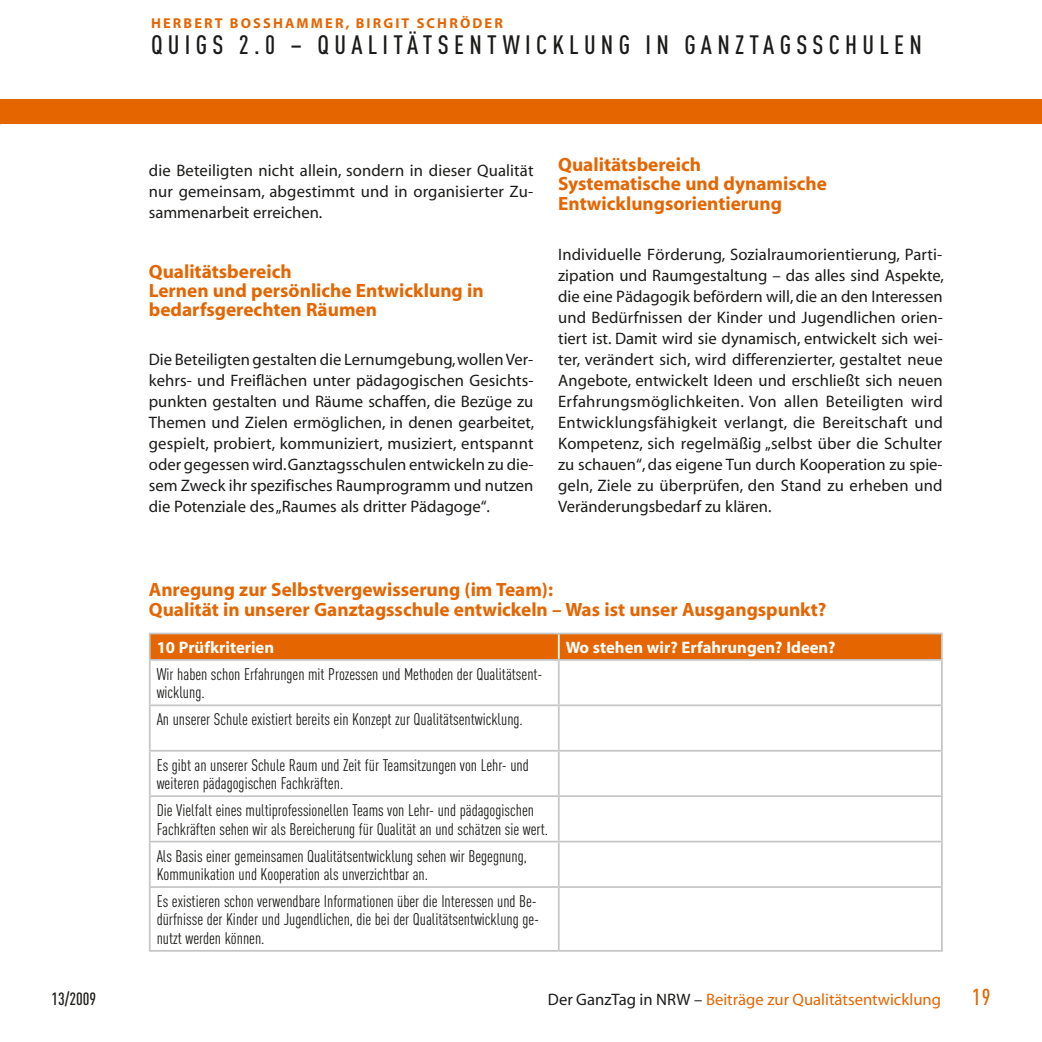
<style>
.page{position:relative;width:1042px;height:1042px;background:#fff}
.page>*{position:absolute;margin:0;border:0;box-sizing:border-box;transform-origin:0 0}
.t1{font:500 26.25px "DIN Cond";letter-spacing:.2em;color:#1a1a18}
.t2{font:500 22.75px "DIN Cond";color:#e56501}
.t3{font:700 19.25px/19.2px "Myriad";color:#e56501}
.t4{font:500 17.5px "DIN Cond";color:#1a1a18}
.t5{font:16.62px/21px "Myriad";color:#1a1a18;text-align:justify}
.t6{font:16.62px/18.4px "DIN Cond";color:#1a1a18}
.t7{font:16.62px "Myriad";color:#e56501}
.t8{font:700 16.62px "Myriad";color:#fff}
.t9{font:700 14.35px "Myriad";letter-spacing:.15em;color:#e56501}
.s1{color:#1a1a18}
</style>
<div class="page">
<div style="left:0;top:99px;width:1042px;height:25px;background:#e56501"></div>
<hr style="left:149px;top:661px;width:2px;height:43px;background:#c5c6c6">
<hr style="left:558px;top:661px;width:1px;height:43px;background:#c5c6c6">
<hr style="left:941px;top:661px;width:2px;height:43px;background:#c5c6c6">
<hr style="left:149px;top:704px;width:410px;height:2px;background:#c5c6c6">
<hr style="left:149px;top:706px;width:2px;height:44px;background:#c5c6c6">
<hr style="left:559px;top:704px;width:384px;height:2px;background:#c5c6c6">
<hr style="left:558px;top:706px;width:1px;height:44px;background:#c5c6c6">
<hr style="left:941px;top:706px;width:2px;height:44px;background:#c5c6c6">
<hr style="left:149px;top:750px;width:410px;height:1px;background:#c5c6c6">
<hr style="left:149px;top:751px;width:2px;height:44px;background:#c5c6c6">
<hr style="left:559px;top:750px;width:384px;height:1px;background:#c5c6c6">
<hr style="left:558px;top:751px;width:1px;height:44px;background:#c5c6c6">
<hr style="left:941px;top:751px;width:2px;height:44px;background:#c5c6c6">
<hr style="left:149px;top:795px;width:410px;height:2px;background:#c5c6c6">
<hr style="left:149px;top:797px;width:2px;height:44px;background:#c5c6c6">
<hr style="left:559px;top:795px;width:384px;height:2px;background:#c5c6c6">
<hr style="left:558px;top:797px;width:1px;height:44px;background:#c5c6c6">
<hr style="left:941px;top:797px;width:2px;height:44px;background:#c5c6c6">
<hr style="left:149px;top:841px;width:410px;height:1px;background:#c5c6c6">
<hr style="left:149px;top:842px;width:2px;height:44px;background:#c5c6c6">
<hr style="left:559px;top:841px;width:384px;height:1px;background:#c5c6c6">
<hr style="left:558px;top:842px;width:1px;height:44px;background:#c5c6c6">
<hr style="left:941px;top:842px;width:2px;height:44px;background:#c5c6c6">
<hr style="left:149px;top:886px;width:410px;height:2px;background:#c5c6c6">
<hr style="left:149px;top:888px;width:2px;height:62px;background:#c5c6c6">
<hr style="left:559px;top:886px;width:384px;height:2px;background:#c5c6c6">
<hr style="left:558px;top:888px;width:1px;height:62px;background:#c5c6c6">
<hr style="left:941px;top:888px;width:2px;height:62px;background:#c5c6c6">
<hr style="left:149px;top:950px;width:410px;height:1px;background:#c5c6c6">
<hr style="left:559px;top:950px;width:384px;height:1px;background:#c5c6c6">
<hr style="left:149px;top:632px;width:410px;height:2px;background:#c5c6c6">
<hr style="left:149px;top:634px;width:2px;height:25px;background:#c5c6c6">
<hr style="left:559px;top:632px;width:384px;height:2px;background:#c5c6c6">
<hr style="left:941px;top:634px;width:2px;height:25px;background:#c5c6c6">
<hr style="left:149px;top:659px;width:410px;height:2px;background:#c5c6c6">
<hr style="left:559px;top:659px;width:384px;height:2px;background:#c5c6c6">
<svg style="left:150px;top:633px;width:792px;height:27px;background:#e26e13"></svg>
<p class="t9" style="left:151px;top:16px;width:215px">HERBERT BOSSHAMMER, birgit</p>
<p class="t9" style="left:417px;top:16px;width:67px">schr öder</p>
<h1 class="t1" style="left:151px;top:29px;width:772px">QUIGS 2.0 – QUALITÄTSENTWICKLUNG IN GANZTAGSSCHULEN</h1>
<p class="t5" style="left:149px;top:161px;width:386px">die Beteiligten nicht allein, sondern in dieser Qualität nur gemeinsam, abgestimmt und in organisierter Zu&shy;sammenarbeit erreichen.</p>
<p class="t3" style="left:149px;top:262px;width:336px">Qualitätsbereich<br>Lernen und persönliche Entwicklung in bedarfsgerechten Räumen</p>
<p class="t5" style="left:149px;top:350px;width:387px">Die Beteiligten gestalten die Lernumgebung, wollen Ver&shy;kehrs- und Freiflächen unter pädagogischen Gesichts&shy;punkten gestalten und Räume schaffen, die Bezüge zu Themen und Zielen ermöglichen, in denen gearbeitet, gespielt, probiert, kommuniziert, musiziert, entspannt oder gegessen wird. Ganztagsschulen entwickeln zu die&shy;sem Zweck ihr spezifisches Raumprogramm und nutzen die Potenziale des „Raumes als dritter Pädagoge“.</p>
<p class="t3" style="left:558px;top:156px;width:270px">Qualitätsbereich<br>Systematische und dynamische<br>Entwicklungsorientierung</p>
<p class="t5" style="left:558px;top:245px;width:387px">Individuelle Förderung, Sozialraumorientierung, Parti&shy;zipation und Raumgestaltung – das alles sind Aspekte, die eine Pädagogik befördern will, die an den Interessen und Bedürfnissen der Kinder und Jugendlichen orien&shy;tiert ist. Damit wird sie dynamisch, entwickelt sich wei&shy;ter, verändert sich, wird differenzierter, gestaltet neue Angebote, entwickelt Ideen und erschließt sich neuen Erfahrungsmöglichkeiten. Von allen Beteiligten wird Entwicklungsfähigkeit verlangt, die Bereitschaft und Kompetenz, sich regelmäßig „selbst über die Schulter zu schauen“, das eigene Tun durch Kooperation zu spie&shy;geln, Ziele zu überprüfen, den Stand zu erheben und Veränderungsbedarf zu klären.</p>
<p class="t3" style="left:149px;top:581px;width:679px">Anregung zur Selbstvergewisserung (im Team):<br>Qualität in unserer Ganztagsschule entwickeln – Was ist unser Ausgangspunkt?</p>
<p class="t8" style="left:157px;top:639px;width:119px">10 Prüfkriterien</p>
<p class="t8" style="left:566px;top:639px;width:271px">Wo stehen wir? Erfahrungen? Ideen?</p>
<p class="t6" style="left:157px;top:665px;width:387px">Wir haben schon Erfahrungen mit Prozessen und Methoden der Qualitätsent&shy;wicklung.</p>
<p class="t6" style="left:157px;top:710px;width:368px">An unserer Schule existiert bereits ein Konzept zur Qualitätsentwicklung.</p>
<p class="t6" style="left:157px;top:755px;width:374px">Es gibt an unserer Schule Raum und Zeit für Teamsitzungen von Lehr- und weiteren pädagogischen Fachkräften.</p>
<p class="t6" style="left:157px;top:801px;width:393px">Die Vielfalt eines multiprofessionellen Teams von Lehr- und pädagogischen<br>Fachkräften sehen wir als Bereicherung für Qualität an und schätzen sie wert.</p>
<p class="t6" style="left:157px;top:846px;width:372px">Als Basis einer gemeinsamen Qualitätsentwicklung sehen wir Begegnung,<br>Kommunikation und Kooperation als unverzichtbar an.</p>
<p class="t6" style="left:157px;top:892px;width:384px">Es existieren schon verwendbare Informationen über die Interessen und Be&shy;dürfnisse der Kinder und Jugendlichen, die bei der Qualitätsentwicklung ge&shy;nutzt werden können.</p>
<p class="t4" style="left:51px;top:988px;width:46px">13/2009</p>
<p class="t7" style="left:548px;top:991px;width:395px"><span class="s1">Der GanzTag in NRW –</span> Beiträge zur Qualitätsentwicklung</p>
<h2 class="t2" style="left:972px;top:983px;width:20px">19</h2>
</div>
